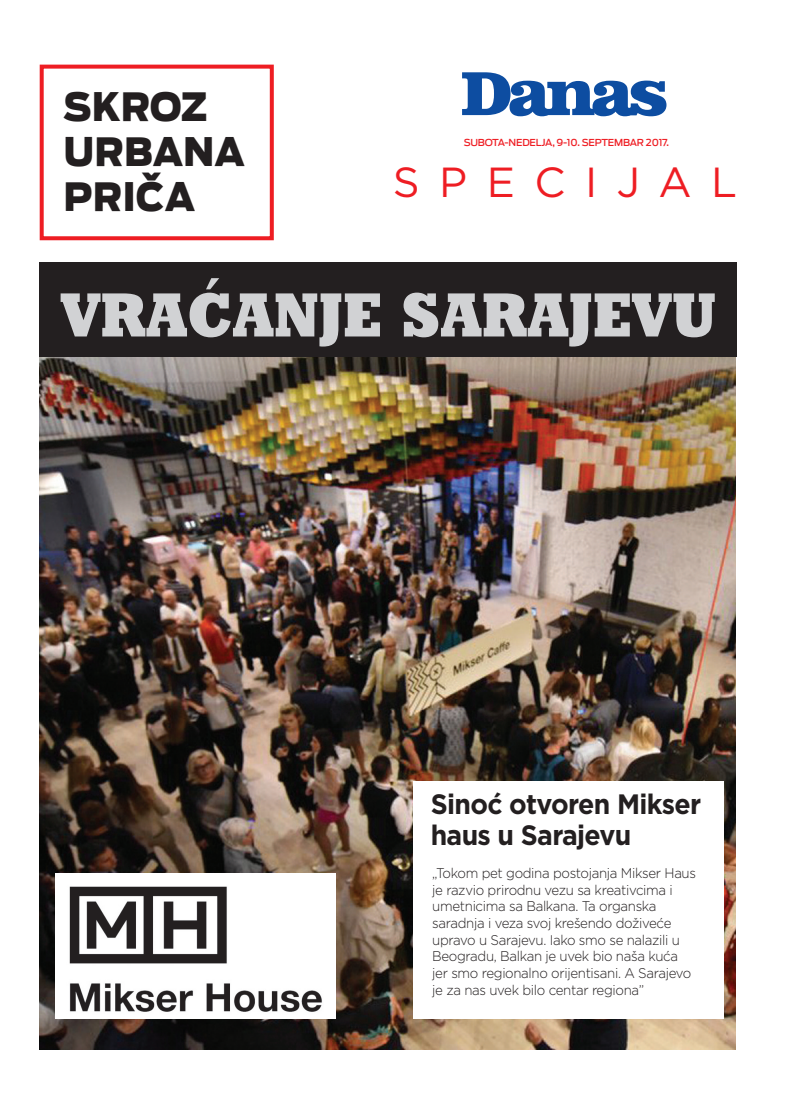
<style>
.page{position:relative;width:794px;height:1098px;background:#fff}
.page>*{position:absolute;margin:0;border:0;box-sizing:border-box;transform-origin:0 0}
.t1{font:900 62px "Geo Slab";letter-spacing:.025em;color:#d1d2d4;scale:.91 1}
.t2{font:42px "Gotham";letter-spacing:.465em;color:#ee1d23}
.t3{font:900 39px/45px "Antennasrb";color:#231f20;scale:.95 1}
.t4{font:700 28px/30.7px "Gotham";letter-spacing:-.025em;color:#231f20;scale:.95 1}
.t5{font:300 14px/16.7px "Gotham";letter-spacing:-.025em;color:#231f20;scale:.95 1}
.t6{font:500 9.6px "Antennasrb";letter-spacing:-.02em;color:#ee1d23}
</style>
<div class="page">
<div style="left:40px;top:65px;width:234px;height:175px;border:4px solid #ee1d23"></div>
<svg style="left:462px;top:72px;width:204px;height:44px"></svg>
<img style="left:40px;top:357px;width:695px;height:692px">
<img style="left:55px;top:873px;width:280px;height:144px">
<div style="left:40px;top:262px;width:697px;height:95px;background:#231f20"></div>
<div style="left:413px;top:781px;width:310px;height:237px;background:#fff"></div>
<p class="t3" style="left:64px;top:86px;width:192px">SKROZ<br>URBANA<br>PRIČA</p>
<p class="t6" style="left:463px;top:138px;width:207px">SUBOTA-NEDELJA, 9-10. SEPTEMBAR 2017.</p>
<p class="t2" style="left:393px;top:168px;width:346px">SPECIJAL</p>
<p class="t1" style="left:61px;top:277px;width:720px">VRAĆANJE SARAJEVU</p>
<p class="t4" style="left:431px;top:790px;width:286px">Sinoć otvoren Mikser haus u Sarajevu</p>
<p class="t5" style="left:432px;top:865px;width:279px">„Tokom pet godina postojanja Mikser Haus je razvio prirodnu vezu sa kreativcima i umetnicima sa Balkana. Ta organska saradnja i veza svoj krešendo doživeće upravo u Sarajevu. Iako smo se nalazili u Beogradu, Balkan je uvek bio naša kuća jer smo regionalno orijentisani. A Sarajevo je za nas uvek bilo centar regiona”</p>
</div>
